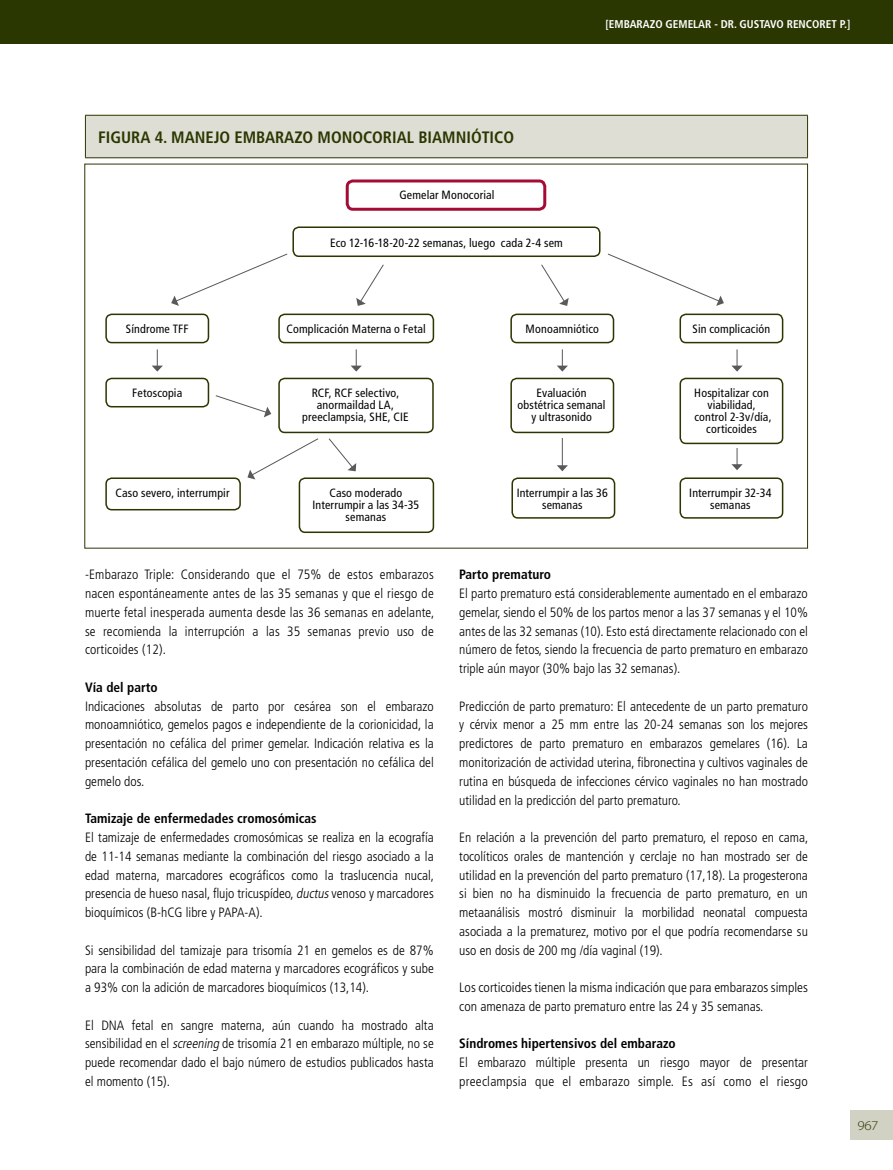
<style>
.page{position:relative;width:893px;height:1170px;background:#fff}
.page>*{position:absolute;margin:0;border:0;box-sizing:border-box;transform-origin:0 0}
.t1{font:700 condensed 16.5px "Frutiger";color:#2b3700}
.t2{font:300 condensed 13.5px/18.8px "Frutiger";color:#000;text-align:justify}
.t3{font:700 condensed 13.5px "Frutiger";color:#000}
.t4{font:300 13.5px "Myriad Pro";color:#2b3700;scale:1.1 1}
.t5{font:condensed 12px/12px "Frutiger";letter-spacing:.01em;color:#000;text-align:center}
.t6{font:700 condensed 11.25px "Frutiger";color:#fff}
.s1{font-style:italic}
</style>
<div class="page">
<div style="left:850px;top:1110px;width:43px;height:30px;background:#d1d2c4"></div>
<div style="left:0;top:0;width:893px;height:44px;background:#2b3700"></div>
<div style="left:85px;top:115px;width:722px;height:43px;background:#deded4"></div>
<hr style="left:85px;top:116px;width:1px;height:41px;background:#2b3700">
<hr style="left:85px;top:115px;width:723px;height:1px;background:#2b3700">
<hr style="left:807px;top:116px;width:1px;height:41px;background:#2b3700">
<hr style="left:85px;top:157px;width:723px;height:1px;background:#2b3700">
<div style="left:346px;top:179px;width:200px;height:32px;border:3px solid #a40c35;border-radius:6px"></div>
<div style="left:292px;top:226px;width:308px;height:31px;border:2px solid #2b3700;border-radius:6px"></div>
<div style="left:105px;top:313px;width:104px;height:30px;border:2px solid #2b3700;border-radius:6px"></div>
<div style="left:105px;top:377px;width:104px;height:30px;border:2px solid #2b3700;border-radius:6px"></div>
<div style="left:679px;top:313px;width:104px;height:30px;border:2px solid #2b3700;border-radius:6px"></div>
<div style="left:679px;top:477px;width:104px;height:41px;border:2px solid #2b3700;border-radius:6px"></div>
<div style="left:511px;top:477px;width:104px;height:41px;border:2px solid #2b3700;border-radius:6px"></div>
<div style="left:299px;top:477px;width:135px;height:56px;border:2px solid #2b3700;border-radius:6px"></div>
<div style="left:105px;top:477px;width:136px;height:33px;border:2px solid #2b3700;border-radius:6px"></div>
<div style="left:510px;top:313px;width:104px;height:30px;border:2px solid #2b3700;border-radius:6px"></div>
<div style="left:278px;top:313px;width:156px;height:30px;border:2px solid #2b3700;border-radius:6px"></div>
<div style="left:278px;top:377px;width:156px;height:56px;border:2px solid #2b3700;border-radius:6px"></div>
<div style="left:679px;top:377px;width:104px;height:67px;border:2px solid #2b3700;border-radius:6px"></div>
<div style="left:510px;top:377px;width:104px;height:56px;border:2px solid #2b3700;border-radius:6px"></div>
<svg style="left:152px;top:349px;width:11px;height:22px"></svg>
<svg style="left:351px;top:349px;width:11px;height:22px"></svg>
<svg style="left:557px;top:349px;width:11px;height:22px"></svg>
<svg style="left:557px;top:438px;width:11px;height:33px"></svg>
<svg style="left:731px;top:349px;width:12px;height:22px"></svg>
<svg style="left:731px;top:448px;width:12px;height:22px"></svg>
<svg style="left:171px;top:253px;width:117px;height:53px"></svg>
<svg style="left:607px;top:253px;width:117px;height:53px"></svg>
<svg style="left:356px;top:264px;width:28px;height:42px"></svg>
<svg style="left:541px;top:264px;width:28px;height:42px"></svg>
<svg style="left:215px;top:395px;width:56px;height:22px"></svg>
<svg style="left:247px;top:438px;width:72px;height:41px"></svg>
<svg style="left:328px;top:438px;width:28px;height:33px"></svg>
<p class="t6" style="left:606px;top:17px;width:75px">[Embarazo gemelar</p>
<p class="t6" style="left:714px;top:17px;width:33px">- Dr. Gustavo</p>
<p class="t6" style="left:787px;top:17px;width:14px">Rencoret</p>
<p class="t6" style="left:840px;top:17px;width:12px">P.]</p>
<p class="t1" style="left:98px;top:127px;width:34px">Figura</p>
<p class="t1" style="left:155px;top:127px;width:174px">4. Manejo em barazo monocorial</p>
<p class="t1" style="left:418px;top:127px;width:19px">biamniótico</p>
<p class="t5" style="left:399px;top:189px;width:96px">Gemelar Monocorial</p>
<p class="t5" style="left:330px;top:237px;width:234px">Eco 12-16-18-20-22 semanas, luego cada 2-4 sem</p>
<p class="t5" style="left:126px;top:323px;width:64px">Síndrome TFF</p>
<p class="t5" style="left:287px;top:323px;width:141px">Complicación Materna o Fetal</p>
<p class="t5" style="left:526px;top:323px;width:75px">Monoamniótico</p>
<p class="t5" style="left:693px;top:323px;width:79px">Sin complicación</p>
<p class="t5" style="left:132px;top:387px;width:51px">Fetoscopia</p>
<p class="t5" style="left:302px;top:387px;width:108px">RCF, RCF selectivo, anormaildad LA, preeclampsia, SHE, CIE</p>
<p class="t5" style="left:694px;top:387px;width:79px">Hospitalizar con viabilidad, control 2-3v/día, corticoides</p>
<p class="t5" style="left:518px;top:387px;width:89px">Evaluación obstétrica semanal y ultrasonido</p>
<p class="t5" style="left:116px;top:487px;width:115px">Caso severo, interrumpir</p>
<p class="t5" style="left:312px;top:487px;width:108px">Caso moderado<br>Interrumpir a las 34-35 semanas</p>
<p class="t5" style="left:517px;top:487px;width:93px">Interrumpir a las 36 semanas</p>
<p class="t5" style="left:689px;top:487px;width:84px">Interrumpir 32-34 semanas</p>
<p class="t2" style="left:85px;top:565px;width:351px">-Embarazo Triple: Considerando que el 75% de estos embarazos nacen espontáneamente antes de las 35 semanas y que el riesgo de muerte fetal inesperada aumenta desde las 36 semanas en adelante, se recomienda la interrupción a las 35 semanas previo uso de corticoides (12).</p>
<p class="t3" style="left:85px;top:679px;width:74px">Vía del parto</p>
<p class="t2" style="left:85px;top:696px;width:350px">I ndicaciones absolutas de parto por cesárea son el embarazo monoamniótico, gemelos pagos e independiente de la corionicidad, la presentación no cefálica del primer gemelar. I ndicación relativa es la presentación cefálica del gemelo uno con presentación no cefálica del gemelo dos.</p>
<p class="t3" style="left:85px;top:810px;width:233px">Tamizaje de enfermedades cromosómicas</p>
<p class="t2" style="left:85px;top:828px;width:351px">El tamizaje de enfermedades cromosómicas se realiza en la ecografía de 11-14 semanas mediante la combinación del riesgo asociado a la edad materna, marcadores ecográficos como la traslucencia nucal, presencia de hueso nasal, flujo tricuspídeo, <span class="s1">ductus</span>venoso y marcadores bioquímicos (B-hCG libre y PAPA-A).</p>
<p class="t2" style="left:85px;top:940px;width:350px">Si sensibilidad del tamizaje para trisomía 21 en gemelos es de 87% para la combinación de edad materna y marcadores ecográficos y sube a 93% con la adición de marcadores bioquímicos (13,14).</p>
<p class="t2" style="left:85px;top:1015px;width:350px">El DNA fetal en sangre materna, aún cuando ha mostrado alta sensibilidad en el <span class="s1">screening</span> de trisomía 21 en embarazo múltiple, no se puede recomendar dado el bajo número de estudios publicados hasta el momento (15).</p>
<p class="t3" style="left:459px;top:566px;width:93px">Parto prematuro</p>
<p class="t2" style="left:459px;top:584px;width:350px">El parto prematuro está considerablemente aumentado en el embarazo gemelar, siendo el 50% de los partos menor a las 37 semanas y el 10% antes de las 32 semanas (10). Esto está directamente relacionado con el número de fetos, siendo la frecuencia de parto prematuro en embarazo triple aún mayor (30% bajo las 32 semanas).</p>
<p class="t2" style="left:459px;top:696px;width:350px">Predicción de parto prematuro: El antecedente de un parto prematuro y cérvix menor a 25 mm entre las 20-24 semanas son los mejores predictores de parto prematuro en embarazos gemelares (16). La monitorización de actividad uterina, fibronectina y cultivos vaginales de rutina en búsqueda de infecciones cérvico vaginales no han mostrado utilidad en la predicción del parto prematuro.</p>
<p class="t2" style="left:459px;top:828px;width:351px">En relación a la prevención del parto prematuro, el reposo en cama, tocolíticos orales de mantención y cerclaje no han mostrado ser de utilidad en la prevención del parto prematuro (17,18). La progesterona si bien no ha disminuido la frecuencia de parto prematuro, en un metaanálisis mostró disminuir la morbilidad neonatal compuesta asociada a la prematurez, motivo por el que podría recomendarse su uso en dosis de 200 mg /día vaginal (19).</p>
<p class="t2" style="left:459px;top:978px;width:350px">Los corticoides tienen la misma indicación que para embarazos simples con amenaza de parto prematuro entre las 24 y 35 semanas.</p>
<p class="t3" style="left:459px;top:1035px;width:218px">Síndromes hipertensivos del embarazo</p>
<p class="t2" style="left:459px;top:1053px;width:350px">El embarazo múltiple presenta un riesgo mayor de presentar preeclampsia que el embarazo simple. Es así como el riesgo</p>
<p class="t4" style="left:857px;top:1117px;width:21px">967</p>
</div>
